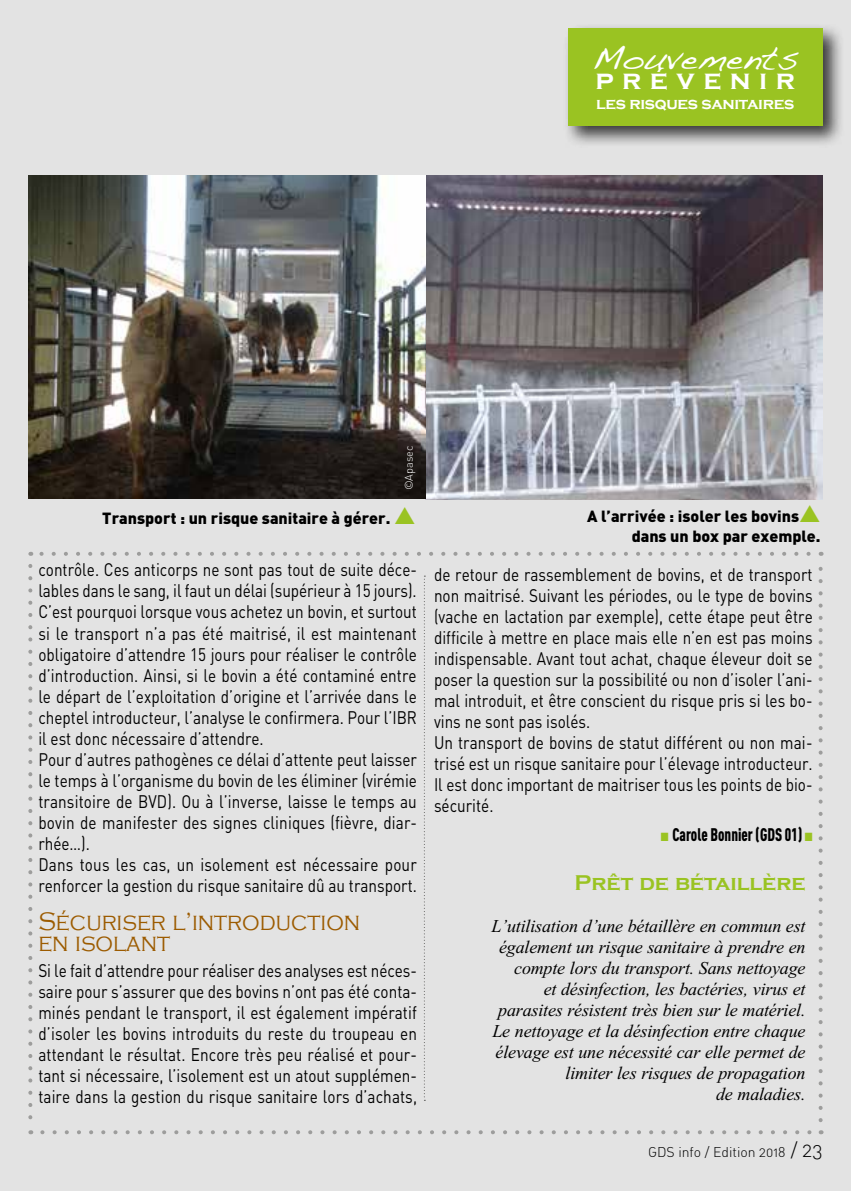
<style>
.page{position:relative;width:851px;height:1191px;background:#fff}
.page>*{position:absolute;margin:0;border:0;box-sizing:border-box;transform-origin:0 0}
.t1{font:34px "Handwriting Dakota";letter-spacing:.01em;color:#fff}
.t2{font:700 28px "Copperplate Gothic";letter-spacing:.3em;color:#fff}
.t3{font:300 26px/21px "Copperplate Gothic";color:#9c5b00;scale:.9 1}
.t4{font:700 22px "Copperplate Gothic";color:#9ac322}
.t5{font:18px/21px "DIN";color:#000;scale:.85 1}
.t6{font:italic 18px/21px "Times New Roman";letter-spacing:-.01em;color:#000;text-align:right}
.t7{font:900 18px "DIN Cond";color:#000;scale:.85 1}
.t8{font:700 16.6px "Copperplate Gothic";letter-spacing:-.02em;color:#fff}
.t9{font:900 16px/20px "DIN";color:#000;text-align:right}
.t10{font:14px "DIN Light Alternate";color:#000}
.t11{font:11px "DIN Light Alternate";color:#fff}
.s1{color:#9ac322}
.s2{font-size:20px}
</style>
<div class="page">
<div style="left:0;top:0;width:850px;height:1191px;background:#e3e3e3"></div>
<svg style="left:424px;top:575px;width:1px;height:525px"></svg>
<div style="left:562px;top:24px;width:282px;height:123px;background:#000;opacity:.75"></div>
<div style="left:567px;top:28px;width:255px;height:98px;background:#9ac322"></div>
<svg style="left:42px;top:1130px;width:770px;height:4px"></svg>
<svg style="left:28px;top:566px;width:4px;height:568px"></svg>
<svg style="left:818px;top:552px;width:4px;height:568px"></svg>
<svg style="left:30px;top:552px;width:778px;height:4px"></svg>
<img style="left:28px;top:176px;width:794px;height:323px">
<p class="t11" style="left:402px;top:490px;width:46px;rotate:-90deg">©Apasec</p>
<h1 class="t1" style="left:591px;top:37px;width:208px">Mouvements</h1>
<h2 class="t2" style="left:595px;top:64px;width:201px">prévenir</h2>
<p class="t8" style="left:596px;top:94px;width:199px">les risques sanitaires</p>
<p class="t9" style="left:102px;top:507px;width:315px">Transport : un risque sanitaire à gérer. <span class="s1">▲</span></p>
<p class="t9" style="left:587px;top:505px;width:235px">A l’arrivée : isoler les bovins<span class="s1">▲ </span>dans un box par exemple.</p>
<p class="t5" style="left:38px;top:559px;width:447px">contrôle. Ces anticorps ne sont pas tout de suite déce&shy;lables dans le sang, il faut un délai (supérieur à 15 jours).<br>C’est pourquoi lorsque vous achetez un bovin, et surtout si le transport n’a pas été maitrisé, il est maintenant obligatoire d’attendre 15 jours pour réaliser le contrôle d’introduction. Ainsi, si le bovin a été contaminé entre le départ de l’exploitation d’origine et l’arrivée dans le cheptel introducteur, l’analyse le confirmera. Pour l’IBR il est donc nécessaire d’attendre.<br>Pour d’autres pathogènes ce délai d’attente peut laisser le temps à l’organisme du bovin de les éliminer (virémie transitoire de BVD). Ou à l’inverse, laisse le temps au bovin de manifester des signes cliniques (fièvre, diar&shy;rhée…).<br>Dans tous les cas, un isolement est nécessaire pour renforcer la gestion du risque sanitaire dû au transport.</p>
<h3 class="t3" style="left:38px;top:911px;width:359px">Sécuriser l’introduction en isolant</h3>
<p class="t5" style="left:38px;top:960px;width:447px;text-align:justify">Si le fait d’attendre pour réaliser des analyses est néces&shy;saire pour s’assurer que des bovins n’ont pas été conta&shy;minés pendant le transport, il est également impératif d’isoler les bovins introduits du reste du troupeau en attendant le résultat. Encore très peu réalisé et pour&shy;tant si nécessaire, l’isolement est un atout supplémen&shy;taire dans la gestion du risque sanitaire lors d’achats,</p>
<p class="t5" style="left:434px;top:563px;width:447px">de retour de rassemblement de bovins, et de transport non maitrisé. Suivant les périodes, ou le type de bovins (vache en lactation par exemple), cette étape peut être difficile à mettre en place mais elle n’en est pas moins indispensable. Avant tout achat, chaque éleveur doit se poser la question sur la possibilité ou non d’isoler l’ani&shy;mal introduit, et être conscient du risque pris si les bo&shy;vins ne sont pas isolés.<br>Un transport de bovins de statut différent ou non mai&shy;trisé est un risque sanitaire pour l’élevage introducteur.<br>Il est donc important de maitriser tous les points de bio&shy;sécurité.</p>
<p class="t7" style="left:660px;top:823px;width:180px"><span class="s1">■</span> Carole Bonnier (GDS 01) <span class="s1">■</span></p>
<p class="t4" style="left:574px;top:871px;width:232px">Prêt de bétaillère</p>
<p class="t6" style="left:491px;top:916px;width:315px">L’utilisation d’une bétaillère en commun est également un risque sanitaire à prendre en compte lors du transport. Sans nettoyage<br>et désinfection, les bactéries, virus et parasites résistent très bien sur le matériel.<br>Le nettoyage et la désinfection entre chaque élevage est une nécessité car elle permet de limiter les risques de propagation<br>de maladies.</p>
<p class="t10" style="left:648px;top:1142px;width:176px">GDS info / Edition 2018 <span class="s2">/ 23</span></p>
</div>
